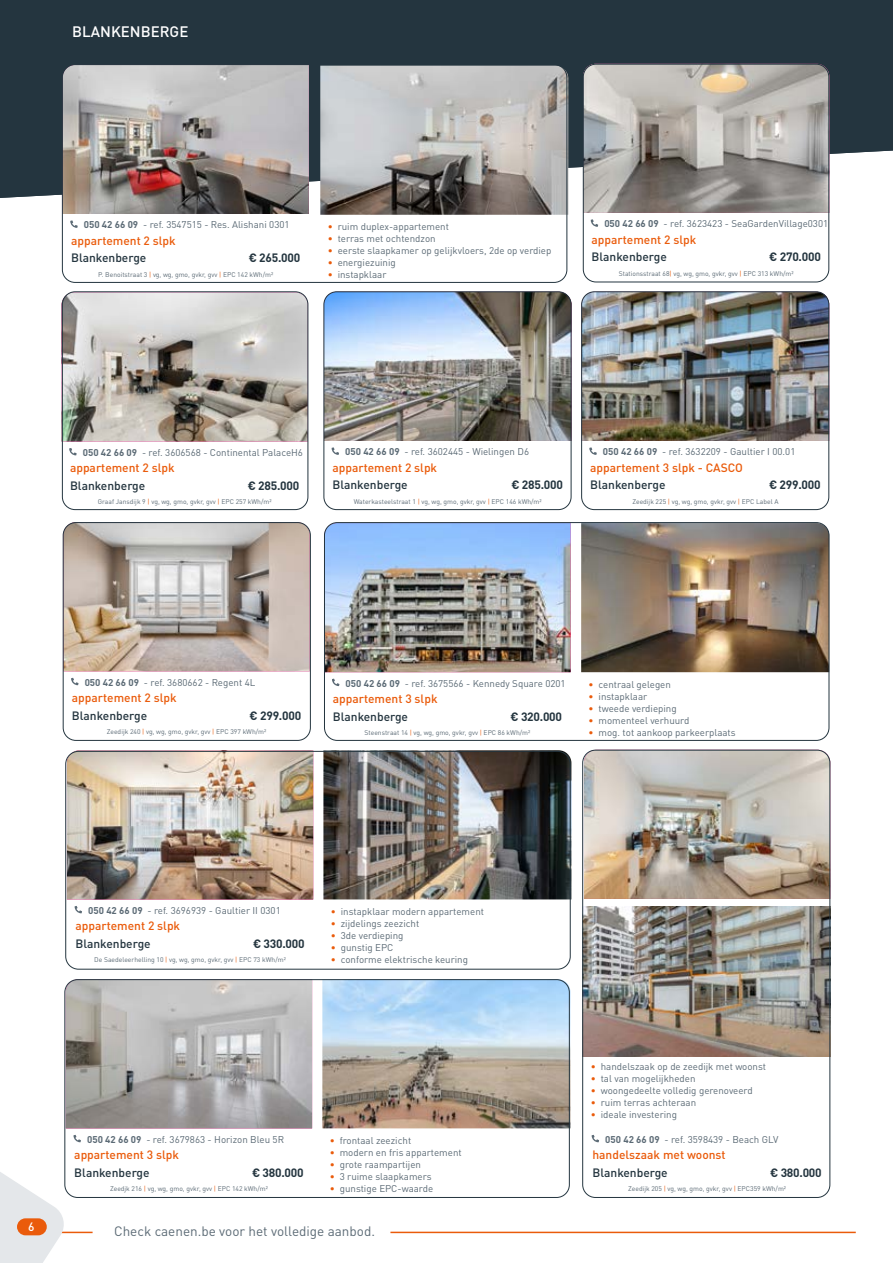
<style>
.page{position:relative;width:893px;height:1263px;background:#fff}
.page>*{position:absolute;margin:0;border:0;box-sizing:border-box;transform-origin:0 0}
.t1{font:500 15px "DIN Pro";color:#fff}
.t2{font:13.5px "DIN Pro";color:#5b6a75}
.t3{font:500 12px "DIN Pro";color:#ea5b0b}
.t4{font:500 12px "DIN Pro";color:#24353f}
.t5{font:700 12px "DIN Pro";letter-spacing:-.02em;color:#24353f}
.t6{font:500 12px "DIN Pro";color:#fff}
.t7{font:9.75px/12px "DIN Pro";color:#5b6a75}
.t8{font:6.75px "DIN Pro";color:#5b6a75}
.s1{font-weight:700}
.s2{color:#ea5b0b}
</style>
<div class="page">
<hr style="left:390px;top:1232px;width:466px;height:1px;background:#ea5b0b">
<div style="left:0;top:0;width:893px;height:199px;background:#24353f"></div>
<img style="left:583px;top:292px;width:246px;height:149px">
<svg style="left:589px;top:447px;width:8px;height:8px"></svg>
<img style="left:584px;top:907px;width:244px;height:149px">
<img style="left:322px;top:979px;width:248px;height:149px">
<img style="left:581px;top:523px;width:248px;height:149px">
<img style="left:62px;top:292px;width:246px;height:149px">
<svg style="left:69px;top:448px;width:8px;height:7px"></svg>
<img style="left:63px;top:522px;width:247px;height:149px">
<svg style="left:71px;top:678px;width:8px;height:7px"></svg>
<svg style="left:0;top:981px;width:312px;height:282px"></svg>
<img style="left:583px;top:64px;width:246px;height:149px">
<svg style="left:591px;top:219px;width:7px;height:8px"></svg>
<img style="left:324px;top:523px;width:247px;height:149px">
<svg style="left:332px;top:679px;width:7px;height:7px"></svg>
<img style="left:584px;top:750px;width:246px;height:149px">
<img style="left:323px;top:750px;width:248px;height:149px">
<img style="left:67px;top:750px;width:246px;height:149px">
<svg style="left:75px;top:906px;width:7px;height:7px"></svg>
<svg style="left:592px;top:1135px;width:7px;height:7px"></svg>
<img style="left:325px;top:292px;width:246px;height:149px">
<svg style="left:332px;top:447px;width:7px;height:8px"></svg>
<img style="left:63px;top:65px;width:246px;height:149px">
<svg style="left:70px;top:220px;width:8px;height:8px"></svg>
<img style="left:320px;top:66px;width:248px;height:149px">
<div style="left:62px;top:64px;width:505px;height:219px;border:1px solid #24353f;border-radius:13px"></div>
<div style="left:324px;top:522px;width:505px;height:219px;border:1px solid #24353f;border-radius:13px"></div>
<div style="left:65px;top:751px;width:506px;height:218px;border:1px solid #24353f;border-radius:13px"></div>
<div style="left:64px;top:979px;width:506px;height:219px;border:1px solid #24353f;border-radius:13px"></div>
<div style="left:583px;top:64px;width:246px;height:218px;border:1px solid #24353f;border-radius:13px"></div>
<div style="left:62px;top:291px;width:246px;height:219px;border:1px solid #24353f;border-radius:13px"></div>
<div style="left:323px;top:291px;width:248px;height:219px;border:1px solid #24353f;border-radius:13px"></div>
<div style="left:581px;top:291px;width:248px;height:219px;border:1px solid #24353f;border-radius:13px"></div>
<div style="left:63px;top:522px;width:248px;height:219px;border:1px solid #24353f;border-radius:13px"></div>
<div style="left:582px;top:750px;width:248px;height:448px;border:1px solid #24353f;border-radius:13px"></div>
<h1 class="t1" style="left:72px;top:20px;width:118px">BLANKENBERGE</h1>
<p class="t7" style="left:84px;top:218px;width:207px"><span class="s1">050 42 66 09</span> - ref. 3547515 - Res. Alishani 0301</p>
<p class="t7" style="left:328px;top:220px;width:225px"><span class="s2">∙</span> ruim duplex-appartement<br><span class="s2">∙</span> terras met ochtendzon<br><span class="s2">∙</span> eerste slaapkamer op gelijkvloers, 2de op verdiep <span class="s2">∙</span> energiezuinig<br><span class="s2">∙</span> instapklaar</p>
<p class="t3" style="left:71px;top:231px;width:106px">appartement 2 slpk</p>
<p class="t8" style="left:98px;top:269px;width:176px">P. Benoitstraat 3 <span class="s2">|</span> vg, wg, gmo, gvkr, gvv <span class="s2">|</span> EPC 142 kWh/m²</p>
<p class="t4" style="left:71px;top:248px;width:77px">Blankenberge</p>
<p class="t5" style="left:249px;top:248px;width:53px">€ 265.000</p>
<p class="t7" style="left:604px;top:217px;width:225px"><span class="s1">050 42 66 09</span> - ref. 3623423 - SeaGardenVillage0301</p>
<p class="t3" style="left:592px;top:230px;width:106px">appartement 2 slpk</p>
<p class="t8" style="left:619px;top:268px;width:176px">Stationsstraat 68<span class="s2">|</span> vg, wg, gmo, gvkr, gvv <span class="s2">|</span> EPC 313 kWh/m²</p>
<p class="t4" style="left:592px;top:247px;width:77px">Blankenberge</p>
<p class="t5" style="left:769px;top:247px;width:53px">€ 270.000</p>
<p class="t7" style="left:83px;top:445px;width:222px"><span class="s1">050 42 66 09</span> - ref. 3606568 - Continental PalaceH6</p>
<p class="t7" style="left:345px;top:445px;width:185px"><span class="s1">050 42 66 09</span> - ref. 3602445 - Wielingen D6</p>
<p class="t7" style="left:603px;top:445px;width:194px"><span class="s1">050 42 66 09</span> - ref. 3632209 - Gaultier I 00.01</p>
<p class="t3" style="left:70px;top:458px;width:106px">appartement 2 slpk</p>
<p class="t8" style="left:98px;top:496px;width:175px">Graaf Jansdijk 9 <span class="s2">|</span> vg, wg, gmo, gvkr, gvv <span class="s2">|</span> EPC 257 kWh/m²</p>
<p class="t4" style="left:70px;top:476px;width:77px">Blankenberge</p>
<p class="t5" style="left:248px;top:475px;width:53px">€ 285.000</p>
<p class="t3" style="left:332px;top:458px;width:106px">appartement 2 slpk</p>
<p class="t8" style="left:354px;top:496px;width:190px">Waterkasteelstraat 1 <span class="s2">|</span> vg, wg, gmo, gvkr, gvv <span class="s2">|</span> EPC 146 kWh/m²</p>
<p class="t4" style="left:332px;top:475px;width:77px">Blankenberge</p>
<p class="t5" style="left:511px;top:475px;width:53px">€ 285.000</p>
<p class="t3" style="left:590px;top:458px;width:154px">appartement 3 slpk - CASCO</p>
<p class="t8" style="left:632px;top:496px;width:148px">Zeedijk 225 <span class="s2">|</span> vg, wg, gmo, gvkr, gvv <span class="s2">|</span> EPC Label A</p>
<p class="t4" style="left:590px;top:475px;width:77px">Blankenberge</p>
<p class="t5" style="left:769px;top:475px;width:53px">€ 299.000</p>
<p class="t7" style="left:85px;top:675px;width:172px"><span class="s1">050 42 66 09</span> - ref. 3680662 - Regent 4L</p>
<p class="t3" style="left:72px;top:688px;width:106px">appartement 2 slpk</p>
<p class="t8" style="left:107px;top:726px;width:161px">Zeedijk 240 <span class="s2">|</span> vg, wg, gmo, gvkr, gvv <span class="s2">|</span> EPC 397 kWh/m²</p>
<p class="t4" style="left:72px;top:706px;width:77px">Blankenberge</p>
<p class="t5" style="left:250px;top:705px;width:53px">€ 299.000</p>
<p class="t7" style="left:346px;top:676px;width:222px"><span class="s1">050 42 66 09</span> - ref. 3675566 - Kennedy Square 0201</p>
<p class="t3" style="left:333px;top:689px;width:106px">appartement 3 slpk</p>
<p class="t8" style="left:365px;top:727px;width:167px">Steenstraat 14 <span class="s2">|</span> vg, wg, gmo, gvkr, gvv <span class="s2">|</span> EPC 86 kWh/m²</p>
<p class="t4" style="left:333px;top:706px;width:77px">Blankenberge</p>
<p class="t5" style="left:510px;top:706px;width:53px">€ 320.000</p>
<p class="t7" style="left:589px;top:677px;width:148px"><span class="s2">∙</span> centraal gelegen<br><span class="s2">∙</span> instapklaar<br><span class="s2">∙</span> tweede verdieping<br><span class="s2">∙</span> momenteel verhuurd<br><span class="s2">∙</span> mog. tot aankoop parkeerplaats</p>
<p class="t7" style="left:88px;top:903px;width:194px"><span class="s1">050 42 66 09</span> - ref. 3696939 - Gaultier II 0301</p>
<p class="t3" style="left:75px;top:916px;width:106px">appartement 2 slpk</p>
<p class="t8" style="left:94px;top:954px;width:193px">De Saedeleerhelling 10 <span class="s2">|</span> vg, wg, gmo, gvkr, gvv <span class="s2">|</span> EPC 73 kWh/m²</p>
<p class="t4" style="left:75px;top:934px;width:77px">Blankenberge</p>
<p class="t5" style="left:253px;top:933px;width:53px">€ 330.000</p>
<p class="t7" style="left:331px;top:904px;width:155px"><span class="s2">∙</span> instapklaar modern appartement <span class="s2">∙</span> zijdelings zeezicht<br><span class="s2">∙</span> 3de verdieping<br><span class="s2">∙</span> gunstig EPC<br><span class="s2">∙</span> conforme elektrische keuring</p>
<p class="t6" style="left:28px;top:1217px;width:8px">6</p>
<p class="t7" style="left:87px;top:1132px;width:199px"><span class="s1">050 42 66 09</span> - ref. 3679863 - Horizon Bleu 5R</p>
<p class="t3" style="left:74px;top:1145px;width:106px">appartement 3 slpk</p>
<p class="t8" style="left:110px;top:1183px;width:159px">Zeedjk 216 <span class="s2">|</span> vg, wg, gmo, gvkr, gvv <span class="s2">|</span> EPC 142 kWh/m²</p>
<p class="t4" style="left:74px;top:1163px;width:77px">Blankenberge</p>
<p class="t5" style="left:252px;top:1162px;width:53px">€ 380.000</p>
<p class="t7" style="left:330px;top:1133px;width:133px"><span class="s2">∙</span> frontaal zeezicht<br><span class="s2">∙</span> modern en fris appartement <span class="s2">∙</span> grote raampartijen<br><span class="s2">∙</span> 3 ruime slaapkamers<br><span class="s2">∙</span> gunstige EPC-waarde</p>
<h2 class="t2" style="left:114px;top:1220px;width:262px">Check caenen.be voor het volledige aanbod.</h2>
<p class="t7" style="left:591px;top:1059px;width:177px"><span class="s2">∙</span> handelszaak op de zeedijk met woonst <span class="s2">∙</span> tal van mogelijkheden<br><span class="s2">∙</span> woongedeelte volledig gerenoveerd<br><span class="s2">∙</span> ruim terras achteraan<br><span class="s2">∙</span> ideale investering</p>
<p class="t7" style="left:605px;top:1132px;width:175px"><span class="s1">050 42 66 09</span> - ref. 3598439 - Beach GLV</p>
<p class="t3" style="left:592px;top:1145px;width:135px">handelszaak met woonst</p>
<p class="t8" style="left:628px;top:1183px;width:159px">Zeedijk 205 <span class="s2">|</span> vg, wg, gmo, gvkr, gvv <span class="s2">|</span> EPC359 kWh/m²</p>
<p class="t4" style="left:592px;top:1163px;width:77px">Blankenberge</p>
<p class="t5" style="left:770px;top:1162px;width:53px">€ 380.000</p>
</div>
